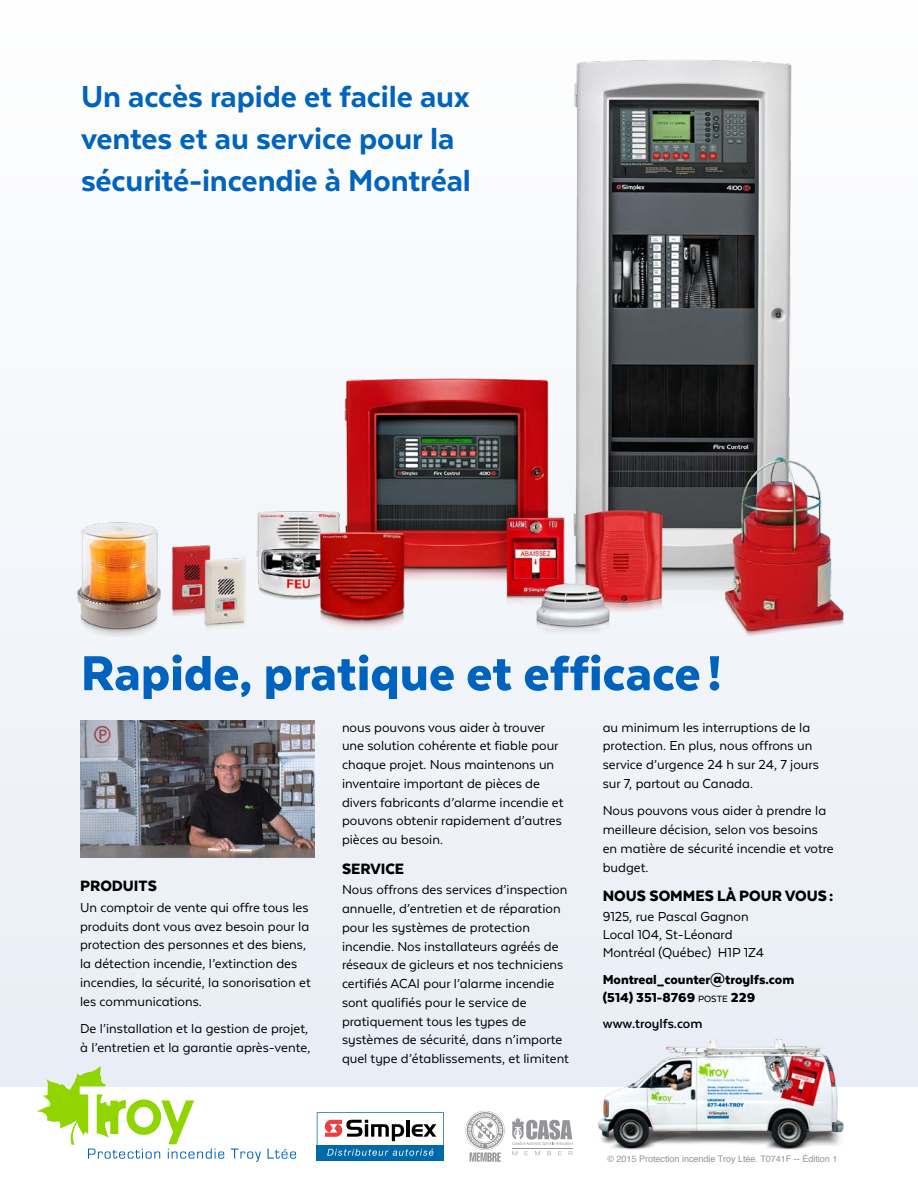
<style>
.page{position:relative;width:918px;height:1188px;background:#fff}
.page>*{position:absolute;margin:0;border:0;box-sizing:border-box;transform-origin:0 0}
.t1{font:900 56.55px "Texta";color:#0063bd}
.t2{font:800 34.95px/41.8px "Texta";letter-spacing:-.005em;color:#0063bd}
.hew_header{font:900 17.25px "Texta Alt";color:#000}
.new_body{font:15px/18.8px "Texta Alt";color:#000}
.t3{font:900 15px "Texta Alt";color:#000}
.t4{font:700 15px "Texta Alt";color:#000}
.t5{font:9px "Helvetica";color:#939598}
.s1{font-weight:500;font-size:10.5px}
</style>
<div class="page">
<div style="left:0;top:0;width:918px;height:1087px;background:#e9eef6"></div>
<img style="left:63px;top:40px;width:791px;height:596px">
<img style="left:597px;top:1039px;width:247px;height:111px">
<svg style="left:512px;top:1117px;width:60px;height:28px"></svg>
<svg style="left:512px;top:1151px;width:5px;height:4px"></svg>
<svg style="left:535px;top:1151px;width:5px;height:4px"></svg>
<svg style="left:547px;top:1151px;width:4px;height:4px"></svg>
<svg style="left:558px;top:1151px;width:4px;height:4px"></svg>
<hr style="left:512px;top:1148px;width:60px;height:1px;background:#939598">
<svg style="left:466px;top:1111px;width:39px;height:51px"></svg>
<svg style="left:317px;top:1112px;width:127px;height:49px"></svg>
<img style="left:80px;top:720px;width:235px;height:137px">
<svg style="left:36px;top:1066px;width:188px;height:93px"></svg>
<svg style="left:231px;top:1149px;width:30px;height:13px"></svg>
<svg style="left:268px;top:1149px;width:28px;height:10px"></svg>
<p class="t2" style="left:81px;top:75px;width:392px">Un accès rapide et facile aux ventes et au service pour la sécurité-incendie à Montréal</p>
<p class="t1" style="left:81px;top:644px;width:642px">Rapide, pratique et efficace !</p>
<p class="new_body" style="left:342px;top:718px;width:223px">nous pouvons vous aider à trouver une solution cohérente et fiable pour chaque projet. Nous maintenons un inventaire important de pièces de divers fabricants d’alarme incendie et pouvons obtenir rapidement d’autres pièces au besoin.</p>
<p class="hew_header" style="left:342px;top:859px;width:64px">SERVICE</p>
<p class="new_body" style="left:342px;top:880px;width:229px">Nous offrons des services d’inspection annuelle, d’entretien et de réparation pour les systèmes de protection incendie. Nos installateurs agréés de réseaux de gicleurs et nos techniciens certifiés ACAI pour l’alarme incendie sont qualifiés pour le service de pratiquement tous les types de systèmes de sécurité, dans n’importe quel type d’établissements, et limitent</p>
<p class="new_body" style="left:603px;top:718px;width:218px">au minimum les interruptions de la protection. En plus, nous offrons un service d’urgence 24 h sur 24, 7 jours sur 7, partout au Canada.</p>
<p class="new_body" style="left:603px;top:801px;width:233px">Nous pouvons vous aider à prendre la meilleure décision, selon vos besoins en matière de sécurité incendie et votre budget.</p>
<p class="hew_header" style="left:603px;top:887px;width:232px">NOUS SOMMES LÀ POUR VOUS:</p>
<p class="new_body" style="left:603px;top:907px;width:163px;line-height:18px">9125, rue Pascal Gagnon<br>Local 104, St-Léonard<br>Montréal (Québec) H1P 1Z4</p>
<p class="t3" style="left:603px;top:971px;width:193px">Montreal_counter@troylfs.com</p>
<p class="t3" style="left:603px;top:989px;width:154px">(514) 351-8769 <span class="s1">poste</span> 229</p>
<p class="t4" style="left:603px;top:1016px;width:101px">www.troylfs.com</p>
<p class="hew_header" style="left:80px;top:877px;width:78px">PRODUITS</p>
<p class="new_body" style="left:80px;top:898px;width:232px">Un comptoir de vente qui offre tous les produits dont vous avez besoin pour la protection des personnes et des biens, la détection incendie, l’extinction des incendies, la sécurité, la sonorisation et les communications.</p>
<p class="new_body" style="left:80px;top:1019px;width:232px">De l’installation et la gestion de projet, à l’entretien et la garantie après-vente,</p>
<p class="t5" style="left:607px;top:1152px;width:232px">© 2015 Protection incendie Troy Ltée. T0741F -- Édition 1</p>
</div>
